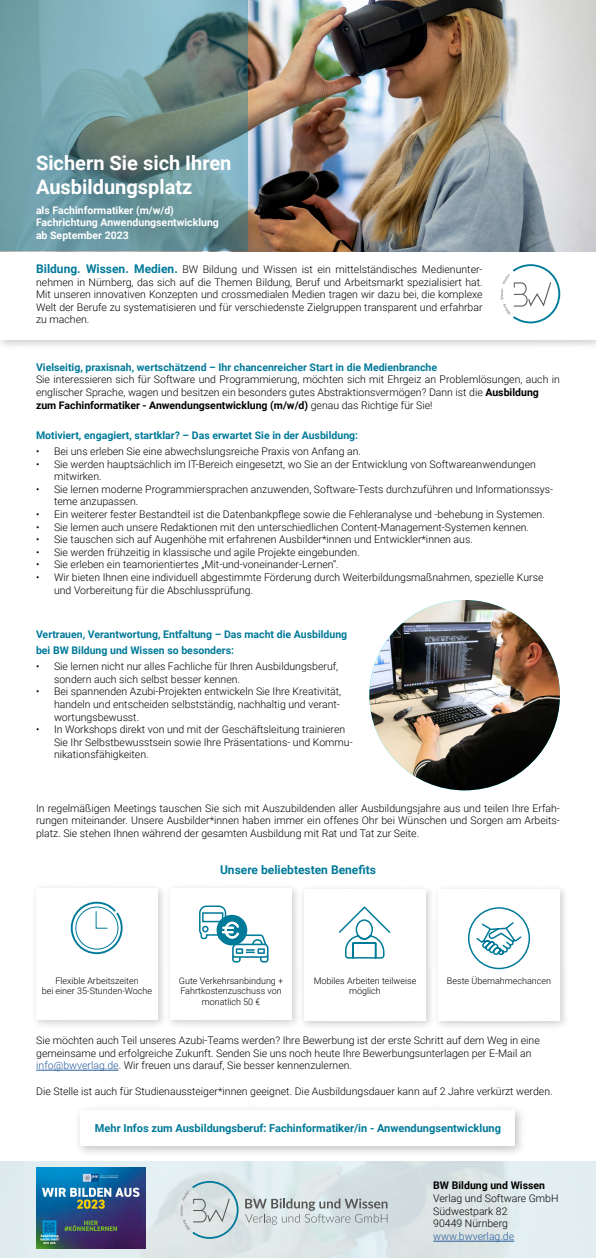
<style>
.page{position:relative;width:596px;height:1258px;background:#fff}
.page>*{position:absolute;margin:0;border:0;box-sizing:border-box;transform-origin:0 0}
.t1{font:700 20px/24px "Roboto";color:#fff}
.t2{font:700 12px "Roboto";color:#007a9a}
.t3{font:700 11px "Roboto";color:#007a9a}
.t4{font:300 10.5px/12.6px "Roboto";color:#000}
.t5{font:700 10.5px/16px "Roboto";color:#007a9a}
.t6{font:700 10.5px/12.6px "Roboto";color:#fff}
.t7{font:700 10.5px "Roboto";color:#000}
.t8{font:300 10.5px "Roboto";color:#275b9b}
.t9{font:300 9px/10.8px "Roboto";color:#000;text-align:center}
.s1{font-weight:700;font-size:12px;color:#007a9a}
.s2{font-weight:700}
.s3{color:#275b9b}
</style>
<div class="page">
<div style="left:0;top:245px;width:595px;height:105px;background:#000;opacity:.2"></div>
<div style="left:0;top:251px;width:595px;height:89px;background:#fff"></div>
<img style="left:247px;top:0;width:348px;height:251px">
<svg style="left:0;top:0;width:247px;height:251px;background:#6f979c"></svg>
<div style="left:164px;top:882px;width:137px;height:148px;background:#000;opacity:.2"></div>
<div style="left:170px;top:888px;width:122px;height:132px;background:#fff"></div>
<div style="left:30px;top:882px;width:137px;height:148px;background:#000;opacity:.2"></div>
<div style="left:36px;top:888px;width:122px;height:132px;background:#fff"></div>
<div style="left:432px;top:883px;width:137px;height:148px;background:#000;opacity:.2"></div>
<div style="left:438px;top:889px;width:121px;height:132px;background:#fff"></div>
<div style="left:297px;top:883px;width:138px;height:148px;background:#000;opacity:.2"></div>
<div style="left:303px;top:889px;width:122px;height:132px;background:#fff"></div>
<svg style="left:500px;top:264px;width:60px;height:59px"></svg>
<div style="left:74px;top:1104px;width:451px;height:53px;background:#000;opacity:.24"></div>
<div style="left:81px;top:1110px;width:434px;height:36px;background:#fff"></div>
<img style="left:369px;top:600px;width:190px;height:190px;border-radius:95px">
<svg style="left:70px;top:901px;width:53px;height:54px"></svg>
<svg style="left:199px;top:905px;width:69px;height:58px"></svg>
<svg style="left:339px;top:906px;width:52px;height:53px"></svg>
<hr style="left:36px;top:1070px;width:83px;height:1px;background:#275b9b">
<svg style="left:468px;top:907px;width:62px;height:63px"></svg>
<div style="left:0;top:1161px;width:595px;height:97px;background:linear-gradient(to right,#e0ebed,#dbe6e8)"></div>
<img style="left:36px;top:1167px;width:109px;height:82px">
<hr style="left:433px;top:1241px;width:81px;height:1px;background:#275b9b">
<svg style="left:245px;top:1199px;width:142px;height:26px;background:#bfc8c9"></svg>
<svg style="left:180px;top:1181px;width:58px;height:58px;background:#c6d5d8"></svg>
<h1 class="t1" style="left:36px;top:150px;width:197px">Sichern Sie sich Ihren<br>Ausbildungsplatz</h1>
<p class="t6" style="left:36px;top:203px;width:184px">als Fachinformatiker (m/w/d)<br>Fachrichtung Anwendungsentwicklung ab September 2023</p>
<p class="t4" style="left:36px;top:263px;width:447px;text-align:justify"><span class="s1">Bildung. Wissen. Medien.</span> BW Bildung und Wissen ist ein mittelständisches Medienunter&shy;nehmen in Nürnberg, das sich auf die Themen Bildung, Beruf und Arbeitsmarkt spezialisiert hat.<br>Mit unseren innovativen Konzepten und crossmedialen Medien tragen wir dazu bei, die komplexe Welt der Berufe zu systematisieren und für verschiedenste Zielgruppen transparent und erfahrbar zu machen.</p>
<p class="t5" style="left:36px;top:359px;width:402px">Vielseitig, praxisnah, wertschätzend – Ihr chancenreicher Start in die Medienbranche</p>
<p class="t4" style="left:36px;top:373px;width:525px">Sie interessieren sich für Software und Programmierung, möchten sich mit Ehrgeiz an Problemlösungen, auch in englischer Sprache, wagen und besitzen ein besonders gutes Abstraktionsvermögen? Dann ist die <span class="s2">Ausbildung zum Fachinformatiker - Anwendungsentwicklung (m/w/d)</span> genau das Richtige für Sie!</p>
<p class="t5" style="left:36px;top:427px;width:323px">Motiviert, engagiert, startklar? – Das erwartet Sie in der Ausbildung:</p>
<p class="t4" style="left:36px;top:444px;width:326px">• Bei uns erleben Sie eine abwechslungsreiche Praxis von Anfang an.</p>
<p class="t4" style="left:54px;top:457px;width:483px;text-indent:-18px">• Sie werden hauptsächlich im IT-Bereich eingesetzt, wo Sie an der Entwicklung von Softwareanwendungen mitwirken.</p>
<p class="t4" style="left:54px;top:482px;width:500px;text-indent:-18px">• Sie lernen moderne Programmiersprachen anzuwenden, Software-Tests durchzuführen und Informationssys&shy;teme anzupassen.</p>
<p class="t4" style="left:36px;top:507px;width:510px">• Ein weiterer fester Bestandteil ist die Datenbankpflege sowie die Fehleranalyse und -behebung in Systemen.</p>
<p class="t4" style="left:36px;top:520px;width:494px">• Sie lernen auch unsere Redaktionen mit den unterschiedlichen Content-Management-Systemen kennen.</p>
<p class="t4" style="left:36px;top:533px;width:438px">• Sie tauschen sich auf Augenhöhe mit erfahrenen Ausbilder*innen und Entwickler*innen aus.</p>
<p class="t4" style="left:36px;top:545px;width:325px">• Sie werden frühzeitig in klassische und agile Projekte eingebunden.</p>
<p class="t4" style="left:36px;top:558px;width:304px">• Sie erleben ein teamorientiertes „Mit-und-voneinander-Lernen“.</p>
<p class="t4" style="left:54px;top:570px;width:490px;text-indent:-18px">• Wir bieten Ihnen eine individuell abgestimmte Förderung durch Weiterbildungsmaßnahmen, spezielle Kurse und Vorbereitung für die Abschlussprüfung.</p>
<p class="t5" style="left:36px;top:626px;width:312px">Vertrauen, Verantwortung, Entfaltung – Das macht die Ausbildung bei BW Bildung und Wissen so besonders:</p>
<p class="t4" style="left:54px;top:660px;width:285px;text-indent:-18px">• Sie lernen nicht nur alles Fachliche für Ihren Ausbildungsberuf, sondern auch sich selbst besser kennen.</p>
<p class="t4" style="left:54px;top:685px;width:288px;text-indent:-18px">• Bei spannenden Azubi-Projekten entwickeln Sie Ihre Kreativität, handeln und entscheiden selbstständig, nachhaltig und verant&shy;wortungsbewusst.</p>
<p class="t4" style="left:54px;top:723px;width:300px;text-indent:-18px">• In Workshops direkt von und mit der Geschäftsleitung trainieren<br>Sie Ihr Selbstbewusstsein sowie Ihre Präsentations- und Kommu&shy;nikationsfähigkeiten.</p>
<p class="t4" style="left:36px;top:801px;width:525px;text-align:justify">In regelmäßigen Meetings tauschen Sie sich mit Auszubildenden aller Ausbildungsjahre aus und teilen Ihre Erfah&shy;rungen miteinander. Unsere Ausbilder*innen haben immer ein offenes Ohr bei Wünschen und Sorgen am Arbeits&shy;platz. Sie stehen Ihnen während der gesamten Ausbildung mit Rat und Tat zur Seite.</p>
<p class="t2" style="left:220px;top:862px;width:157px">Unsere beliebtesten Benefits</p>
<p class="t9" style="left:42px;top:975px;width:112px">Flexible Arbeitszeiten<br>bei einer 35-Stunden-Woche</p>
<p class="t9" style="left:179px;top:975px;width:106px">Gute Verkehrsanbindung +<br>Fahrtkostenzuschuss von monatlich 50 €</p>
<p class="t9" style="left:313px;top:975px;width:104px">Mobiles Arbeiten teilweise möglich</p>
<p class="t9" style="left:446px;top:975px;width:105px">Beste Übernahmechancen</p>
<p class="t4" style="left:36px;top:1034px;width:504px">Sie möchten auch Teil unseres Azubi-Teams werden? Ihre Bewerbung ist der erste Schritt auf dem Weg in eine gemeinsame und erfolgreiche Zukunft. Senden Sie uns noch heute Ihre Bewerbungsunterlagen per E-Mail an <span class="s3">info@bwverlag.de</span>. Wir freuen uns darauf, Sie besser kennenzulernen.</p>
<p class="t4" style="left:36px;top:1084px;width:517px">Die Stelle ist auch für Studienaussteiger*innen geeignet. Die Ausbildungsdauer kann auf 2 Jahre verkürzt werden.</p>
<p class="t3" style="left:95px;top:1120px;width:407px">Mehr Infos zum Ausbildungsberuf: Fachinformatiker/in - Anwendungsentwicklung</p>
<p class="t7" style="left:433px;top:1178px;width:113px">BW Bildung und Wissen</p>
<p class="t4" style="left:433px;top:1192px;width:127px">Verlag und Software GmbH<br>Südwestpark 82<br>90449 Nürnberg</p>
<p class="t8" style="left:433px;top:1229px;width:82px">www.bwverlag.de</p>
</div>
